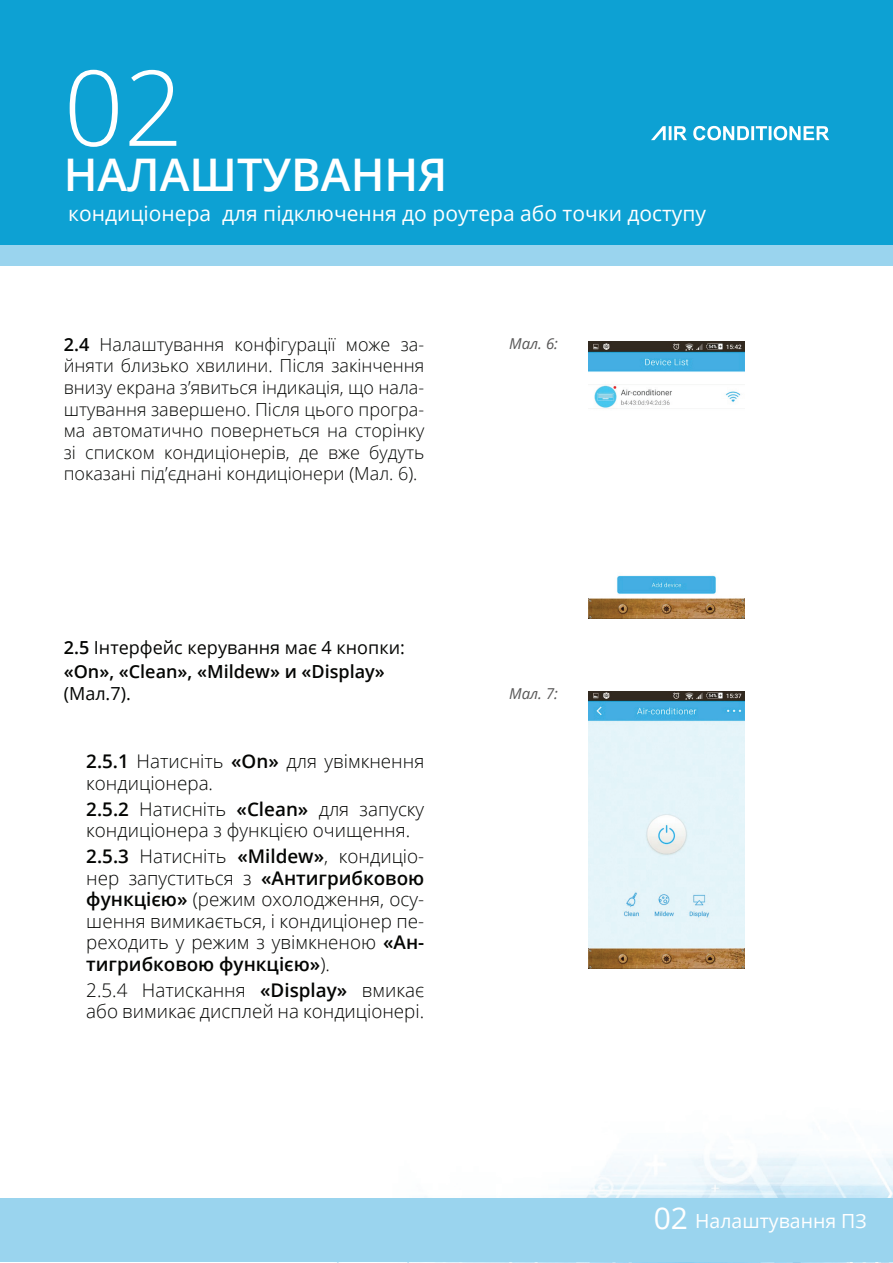
<style>
.page{position:relative;width:893px;height:1263px;background:#fff}
.page>*{position:absolute;margin:0;border:0;box-sizing:border-box;transform-origin:0 0}
.t1{font:300 104.85px "Open Sans";color:#fff}
.t2{font:600 45px "Open Sans";color:#fff}
.t3{font:21px "Open Sans";color:#fff}
.t4{font:19.5px "Open Sans";color:#fff}
.t5{font:300 18.9px/21.6px "Open Sans";color:#040503}
.t6{font:300 18px/21.6px "Open Sans";color:#040503;text-align:justify}
.t7{font:600 18px/24.6px "Open Sans";color:#040503}
.t8{font:18px "Open Sans";color:#040503}
.t9{font:italic 15px "Open Sans";color:#575656}
.s1{font-weight:600}
.s2{font-weight:400}
.s3{font-size:30px}
</style>
<div class="page">
<img style="left:287px;top:1152px;width:606px;height:111px">
<div style="left:0;top:1198px;width:893px;height:63px;background:#9ad4ee"></div>
<img style="left:589px;top:341px;width:156px;height:277px">
<img style="left:589px;top:691px;width:156px;height:277px">
<div style="left:0;top:0;width:893px;height:247px;background:#0da1d3"></div>
<div style="left:0;top:245px;width:893px;height:21px;background:#9ad4ee"></div>
<svg style="left:651px;top:125px;width:178px;height:15px"></svg>
<h1 class="t1" style="left:64px;top:34px;width:121px">02</h1>
<h2 class="t2" style="left:64px;top:143px;width:385px">НАЛАШТУВАННЯ</h2>
<p class="t3" style="left:68px;top:198px;width:639px">кондиціонера для підключення до роутера або точки доступу</p>
<p class="t6" style="left:64px;top:333px;width:362px"><span class="s1">2.4</span> Налаштування конфігурації може за&shy;йняти близько хвилини. Після закінчення внизу екрана з’явиться індикація, що нала&shy;штування завершено. Після цього програ&shy;ма автоматично повернеться на сторінку зі списком кондиціонерів, де вже будуть показані під’єднані кондиціонери (Мал. 6).</p>
<p class="t7" style="left:64px;top:634px;width:343px">2.5 <span class="s2">Інтерфейс керування має 4 кнопки: </span>«On», «Clean», «Mildew» и «Display»</p>
<p class="t8" style="left:64px;top:681px;width:69px">(Мал.7).</p>
<p class="t5" style="left:86px;top:750px;width:339px"><span class="s1">2.5.1</span> Натисніть <span class="s1">«On»</span> для увімкнення кондиціонера.</p>
<p class="t5" style="left:86px;top:797px;width:339px"><span class="s1">2.5.2</span> Натисніть <span class="s1">«Clean»</span> для запуску кондиціонера з функцією очищення.</p>
<p class="t5" style="left:86px;top:845px;width:339px;text-align:justify"><span class="s1">2.5.3</span> Натисніть <span class="s1">«Mildew»</span>, кондиціо&shy;нер запуститься з <span class="s1">«Антигрибковою функцією»</span> (режим охолодження, осу&shy;шення вимикається, і кондиціонер пе&shy;реходить у режим з увімкненою <span class="s1">«Ан&shy;тигрибковою функцією»</span>).</p>
<p class="t5" style="left:86px;top:979px;width:339px">2.5.4 Натискання <span class="s1">«Display»</span> вмикає або вимикає дисплей на кондиціонері.</p>
<p class="t9" style="left:509px;top:333px;width:50px">Мал. 6:</p>
<p class="t9" style="left:509px;top:683px;width:50px">Мал. 7:</p>
<p class="t4" style="left:654px;top:1208px;width:215px"><span class="s3">02</span> Налаштування ПЗ</p>
</div>
